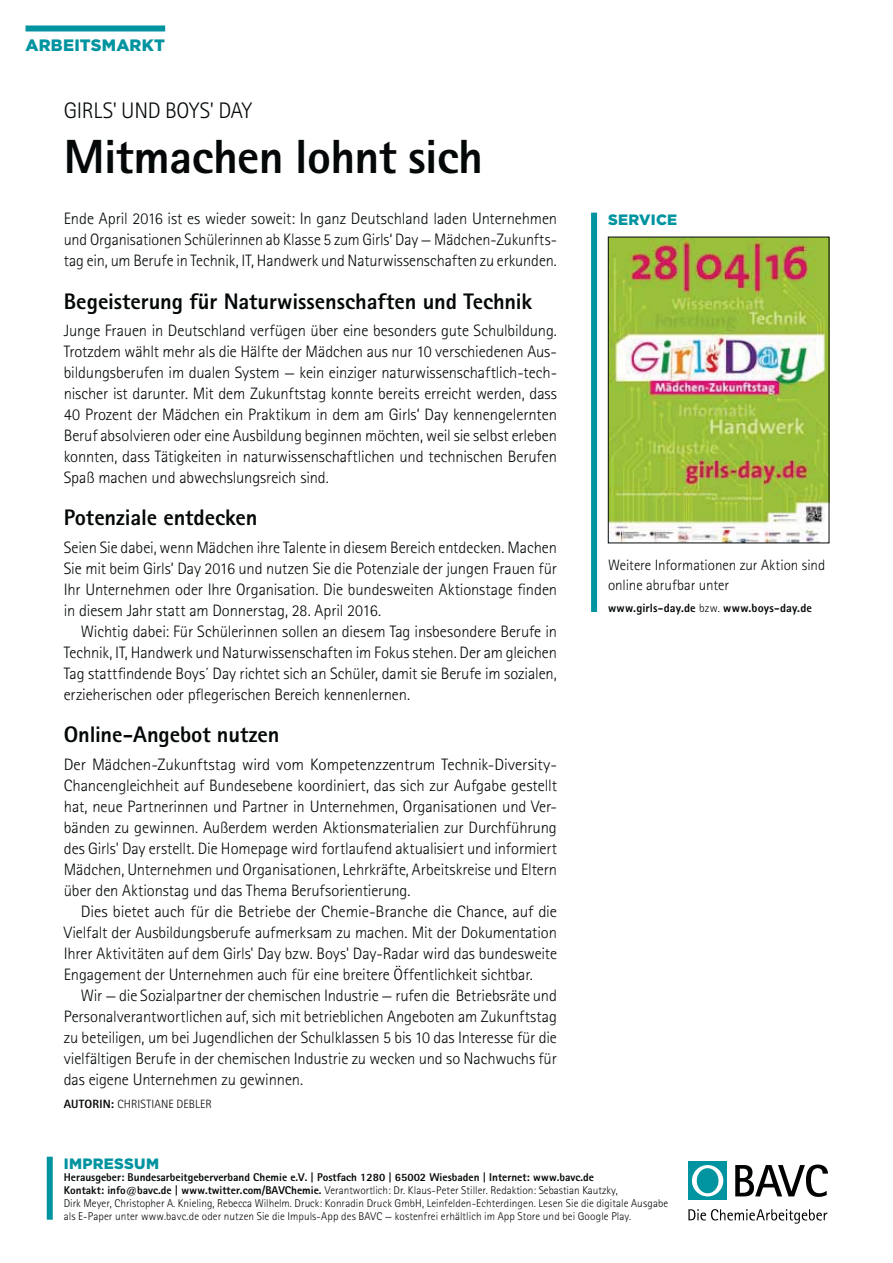
<style>
.page{position:relative;width:893px;height:1263px;background:#fff}
.page>*{position:absolute;margin:0;border:0;box-sizing:border-box;transform-origin:0 0}
.t1{font:800 48px "Rotis Sans Serif Std";letter-spacing:-.015em;color:#040809}
.t2{font:800 22.5px "Rotis Sans Serif Std";letter-spacing:-.005em;color:#040809}
.t3{font:300 22.5px "Rotis Sans Serif Std";letter-spacing:-.015em;color:#040809}
.t4{font:300 16.5px/21px "Rotis Sans Serif Std";letter-spacing:-.005em;color:#040809;text-align:justify}
.t5{font:900 16.5px "Gotham";letter-spacing:.015em;color:#0094a0}
.t6{font:300 15px/19.5px "Rotis Sans Serif Std";color:#040809}
.t7{font:900 15px "Gotham";letter-spacing:.02em;color:#0094a0}
.t8{font:800 12px "Rotis Sans Serif Std";letter-spacing:.015em;color:#040809}
.t9{font:300 12px "Rotis Sans Serif Std";letter-spacing:.01em;color:#040809}
.t10{font:300 11.25px/12.8px "Rotis Sans Serif Std";color:#040809}
.s1{font-weight:800}
.s2{font-weight:300}
</style>
<div class="page">
<svg style="left:735px;top:1164px;width:93px;height:33px"></svg>
<svg style="left:688px;top:1209px;width:139px;height:15px"></svg>
<div style="left:688px;top:1161px;width:39px;height:39px;background:#0094a0"></div>
<svg style="left:692px;top:1165px;width:31px;height:31px"></svg>
<div style="left:47px;top:1157px;width:6px;height:63px;background:#0094a0"></div>
<div style="left:26px;top:25px;width:139px;height:6px;background:#0094a0"></div>
<div style="left:591px;top:213px;width:6px;height:399px;background:#0094a0"></div>
<img style="left:610px;top:239px;width:217px;height:302px">
<p class="t5" style="left:26px;top:39px;width:141px">ARBEITSMARKT</p>
<h2 class="t3" style="left:64px;top:102px;width:190px">GIRLS' UND BOYS' DAY</h2>
<h1 class="t1" style="left:64px;top:139px;width:421px">Mitmachen lohnt sich</h1>
<p class="t4" style="left:64px;top:210px;width:495px">Ende April 2016 ist es wieder soweit: In ganz Deutschland laden Unternehmen und Organisationen Schülerinnen ab Klasse 5 zum Girls‘ Day — Mädchen-Zukunfts&shy;tag ein, um Berufe in Technik, IT, Handwerk und Naturwissenschaften zu erkunden.</p>
<h2 class="t2" style="left:64px;top:292px;width:470px">Begeisterung für Naturwissenschaften und Technik</h2>
<p class="t4" style="left:64px;top:321px;width:495px">Junge Frauen in Deutschland verfügen über eine besonders gute Schulbildung.<br>Trotzdem wählt mehr als die Hälfte der Mädchen aus nur 10 verschiedenen Aus&shy;bildungsberufen im dualen System — kein einziger naturwissenschaftlich-tech&shy;nischer ist darunter. Mit dem Zukunftstag konnte bereits erreicht werden, dass 40 Prozent der Mädchen ein Praktikum in dem am Girls’ Day kennengelernten Beruf absolvieren oder eine Ausbildung beginnen möchten, weil sie selbst erleben konnten, dass Tätigkeiten in naturwissenschaftlichen und technischen Berufen Spaß machen und abwechslungsreich sind.</p>
<h2 class="t2" style="left:64px;top:509px;width:195px">Potenziale entdecken</h2>
<p class="t4" style="left:64px;top:538px;width:495px">Seien Sie dabei, wenn Mädchen ihre Talente in diesem Bereich entdecken. Machen Sie mit beim Girls’ Day 2016 und nutzen Sie die Potenziale der jungen Frauen für Ihr Unternehmen oder Ihre Organisation. Die bundesweiten Aktionstage finden in diesem Jahr statt am Donnerstag, 28. April 2016.</p>
<p class="t4" style="left:64px;top:622px;width:495px;text-indent:17px">Wichtig dabei: Für Schülerinnen sollen an diesem Tag insbesondere Berufe in Technik, IT, Handwerk und Naturwissenschaften im Fokus stehen. Der am gleichen Tag stattfindende Boys´ Day richtet sich an Schüler, damit sie Berufe im sozialen, erzieherischen oder pflegerischen Bereich kennenlernen.</p>
<h2 class="t2" style="left:64px;top:726px;width:217px">Online-Angebot nutzen</h2>
<p class="t4" style="left:64px;top:755px;width:495px">Der Mädchen-Zukunftstag wird vom Kompetenzzentrum Technik-Diversity-Chancen gleichheit auf Bundesebene koordiniert, das sich zur Aufgabe gestellt hat, neue Partnerinnen und Partner in Unternehmen, Organisationen und Ver&shy;bänden zu gewinnen. Außerdem werden Aktionsmaterialien zur Durchführung des Girls' Day erstellt. Die Homepage wird fortlaufend aktualisiert und informiert Mädchen, Unternehmen und Organisationen, Lehrkräfte, Arbeitskreise und Eltern über den Aktionstag und das Thema Berufsorientierung.</p>
<p class="t4" style="left:64px;top:902px;width:495px;text-indent:17px">Dies bietet auch für die Betriebe der Chemie-Branche die Chance, auf die Vielfalt der Ausbildungsberufe aufmerksam zu machen. Mit der Dokumentation Ihrer Aktivitäten auf dem Girls' Day bzw. Boys' Day- Radar wird das bundesweite Engagement der Unternehmen auch für eine breitere Öffentlichkeit sichtbar.</p>
<p class="t4" style="left:64px;top:986px;width:495px;text-indent:17px">Wir — die Sozialpartner der chemischen Industrie — rufen die Betriebsräte und Personalverantwortlichen auf, sich mit betrieblichen Angeboten am Zukunftstag zu beteiligen, um bei Jugendlichen der Schulklassen 5 bis 10 das Interesse für die vielfältigen Berufe in der chemischen Industrie zu wecken und so Nachwuchs für das eigene Unternehmen zu gewinnen.</p>
<p class="t9" style="left:64px;top:1100px;width:150px"><span class="s1">AUTORIN:</span> CHRISTIANE DEBLER</p>
<p class="t7" style="left:608px;top:214px;width:71px">SERVICE</p>
<p class="t6" style="left:608px;top:557px;width:219px">Weitere Informationen zur Aktion sind online abrufbar unter</p>
<p class="t8" style="left:608px;top:603px;width:205px">www.girls-day.de <span class="s2">bzw.</span> www.boys-day.de</p>
<p class="t7" style="left:64px;top:1158px;width:97px">IMPRESSUM</p>
<p class="t10" style="left:64px;top:1172px;width:606px"><span class="s1">Herausgeber: Bundesarbeitgeberverband Chemie e.V. | Postfach 1280 | 65002 Wiesbaden | Internet: www.bavc.de<br>Kontakt: info@bavc.de | www.twitter.com/BAVChemie.</span> Verantwortlich: Dr. Klaus-Peter Stiller. Redaktion: Sebastian Kautzky,<br>Dirk Meyer, Christopher A. Knieling, Rebecca Wilhelm. Druck: Konradin Druck GmbH, Leinfelden-Echterdingen. Lesen Sie die digitale Ausgabe als E-Paper unter www.bavc.de oder nutzen Sie die Impuls-App des BAVC — kostenfrei erhältlich im App Store und bei Google Play.</p>
</div>
